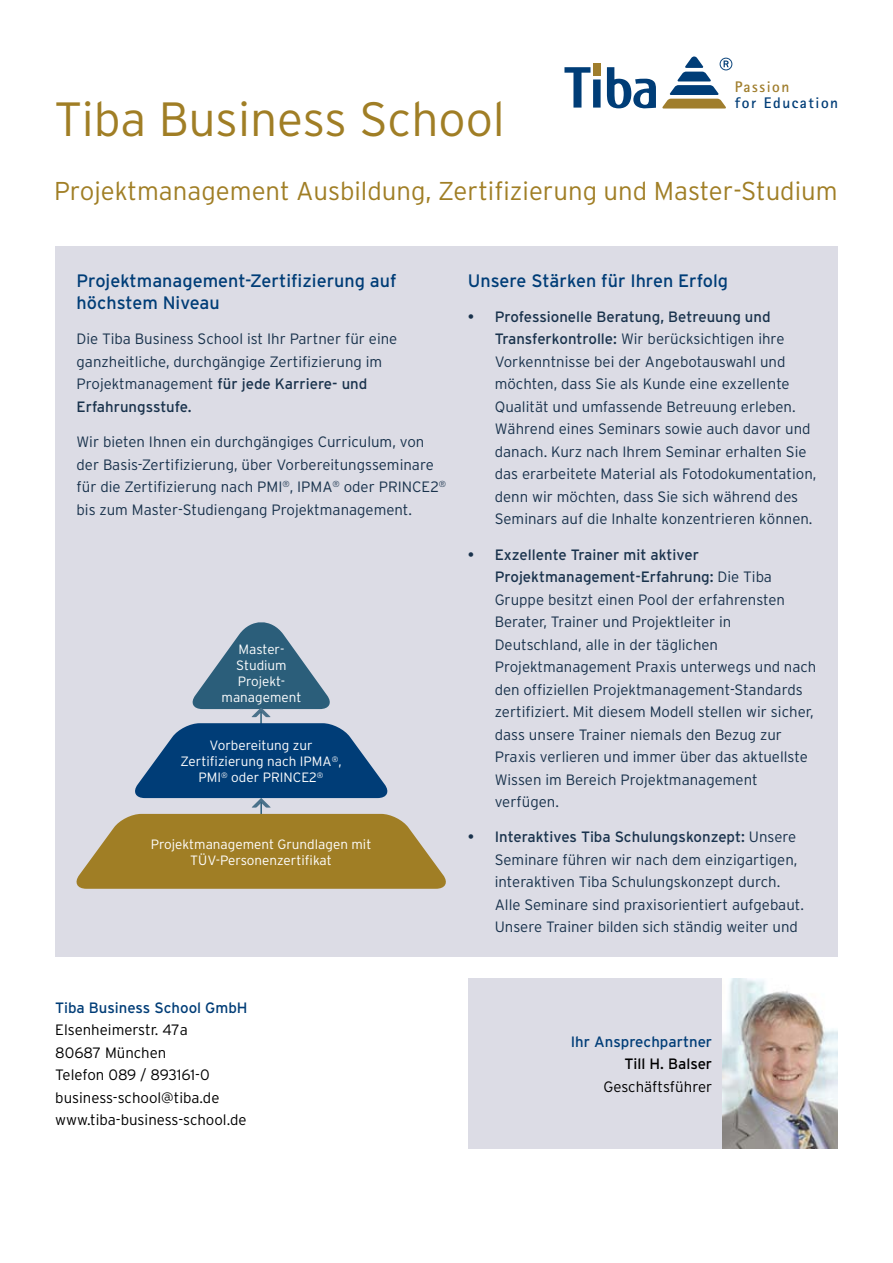
<style>
.page{position:relative;width:893px;height:1263px;background:#fff}
.page>*{position:absolute;margin:0;border:0;box-sizing:border-box;transform-origin:0 0}
.t1{font:300 48px "Interstate";color:#a07e25}
.t2{font:300 25.8px "Interstate";color:#a07e25}
.t3{font:18px/22.5px "Interstate";color:#003d77}
.t4{font:700 15.45px "Rotis Sans Serif Std";letter-spacing:.1em;color:#003d77}
.t5{font:700 15.45px "Rotis Sans Serif Std";letter-spacing:.1em;color:#a07e2d}
.t6{font:300 15px/22.5px "Interstate";color:#19324c}
.t7{font:300 15px/22.5px "Interstate";color:#000}
.t8{font:15px "Interstate";color:#003d77}
.t9{font:15px "Interstate";color:#000}
.t10{font:300 13.5px/16.2px "Interstate";color:#fff;text-align:center}
.s1{font-weight:400}
</style>
<div class="page">
<div style="left:55px;top:247px;width:783px;height:710px;background:#dcdce5"></div>
<div style="left:468px;top:978px;width:370px;height:170px;background:#dcdce5"></div>
<img style="left:723px;top:978px;width:115px;height:170px">
<svg style="left:662px;top:56px;width:70px;height:53px"></svg>
<svg style="left:564px;top:67px;width:26px;height:41px"></svg>
<div style="left:593px;top:64px;width:7px;height:12px;background:#a07e2d"></div>
<div style="left:593px;top:79px;width:8px;height:29px;background:#003d77"></div>
<svg style="left:607px;top:67px;width:49px;height:41px"></svg>
<svg style="left:192px;top:622px;width:138px;height:95px"></svg>
<hr style="left:260px;top:712px;width:2px;height:24px;background:#2b5e7a">
<svg style="left:135px;top:723px;width:253px;height:85px"></svg>
<hr style="left:260px;top:802px;width:2px;height:24px;background:#2b5e7a">
<svg style="left:76px;top:814px;width:370px;height:75px;background:#a7893b"></svg>
<h1 class="t1" style="left:54px;top:90px;width:452px">Tiba Business School</h1>
<p class="t5" style="left:735px;top:77px;width:56px">Passion</p>
<p class="t4" style="left:735px;top:93px;width:105px">for Education</p>
<h2 class="t2" style="left:54px;top:175px;width:785px">Projektmanagement Ausbildung, Zertifizierung und Master-Studium</h2>
<p class="t3" style="left:77px;top:269px;width:321px">Projektmanagement-Zertifizierung auf höchstem Niveau</p>
<p class="t6" style="left:77px;top:328px;width:322px">Die Tiba Business School ist Ihr Partner für eine ganzheitliche, durchgängige Zertifizierung im Projektmanagement <span class="s1">für jede Karriere- und Erfahrungsstufe.</span></p>
<p class="t6" style="left:77px;top:430px;width:371px">Wir bieten Ihnen ein durchgängiges Curriculum, von der Basis-Zertifizierung, über Vorbereitungsseminare für die Zertifizierung nach PMI<sup>®</sup>, IPMA<sup>®</sup> oder PRINCE2<sup>® </sup>bis zum Master-Studiengang Projektmanagement.</p>
<p class="t10" style="left:222px;top:640px;width:81px">Master-<br>Studium<br>Projekt&shy;management</p>
<p class="t10" style="left:181px;top:737px;width:163px">Vorbereitung zur<br>Zertifizierung nach IPMA<sup>®</sup>,<br>PMI<sup>®</sup> oder PRINCE2<sup>®</sup></p>
<p class="t10" style="left:151px;top:836px;width:222px">Projektmanagement Grundlagen mit<br>TÜV-Personenzertifikat</p>
<p class="t3" style="left:468px;top:269px;width:262px">Unsere Stärken für Ihren Erfolg</p>
<p class="t6" style="left:495px;top:305px;width:323px;text-indent:-27px"><span class="s1">• Professionelle Beratung, Betreuung und Transferkontrolle:</span> Wir berücksichtigen ihre Vorkenntnisse bei der Angebotauswahl und möchten, dass Sie als Kunde eine exzellente Qualität und umfassende Betreuung erleben.<br>Während eines Seminars sowie auch davor und danach. Kurz nach Ihrem Seminar erhalten Sie das erarbeitete Material als Fotodokumentation, denn wir möchten, dass Sie sich während des Seminars auf die Inhalte konzentrieren können.</p>
<p class="t6" style="left:495px;top:543px;width:323px;text-indent:-27px"><span class="s1">• Exzellente Trainer mit aktiver Projektmanagement-Erfahrung:</span> Die Tiba Gruppe besitzt einen Pool der erfahrensten Berater, Trainer und Projektleiter in Deutschland, alle in der täglichen Projektmanagement Praxis unterwegs und nach den offiziellen Projektmanagement-Standards zertifiziert. Mit diesem Modell stellen wir sicher, dass unsere Trainer niemals den Bezug zur Praxis verlieren und immer über das aktuellste Wissen im Bereich Projektmanagement verfügen.</p>
<p class="t6" style="left:495px;top:826px;width:311px;text-indent:-27px"><span class="s1">• Interaktives Tiba Schulungskonzept:</span> Unsere Seminare führen wir nach dem einzigartigen, interaktiven Tiba Schulungskonzept durch.<br>Alle Seminare sind praxisorientiert aufgebaut.<br>Unsere Trainer bilden sich ständig weiter und</p>
<p class="t8" style="left:55px;top:998px;width:194px">Tiba Business School GmbH</p>
<p class="t7" style="left:55px;top:1019px;width:193px">Elsenheimerstr. 47a<br>80687 München<br>Telefon 089 / 893161-0 business-school@tiba.de www.tiba-business-school.de</p>
<p class="t8" style="left:571px;top:1032px;width:143px">Ihr Ansprechpartner</p>
<p class="t9" style="left:625px;top:1055px;width:89px">Till H. Balser</p>
<p class="t7" style="left:604px;top:1075px;width:110px">Geschäftsführer</p>
</div>
